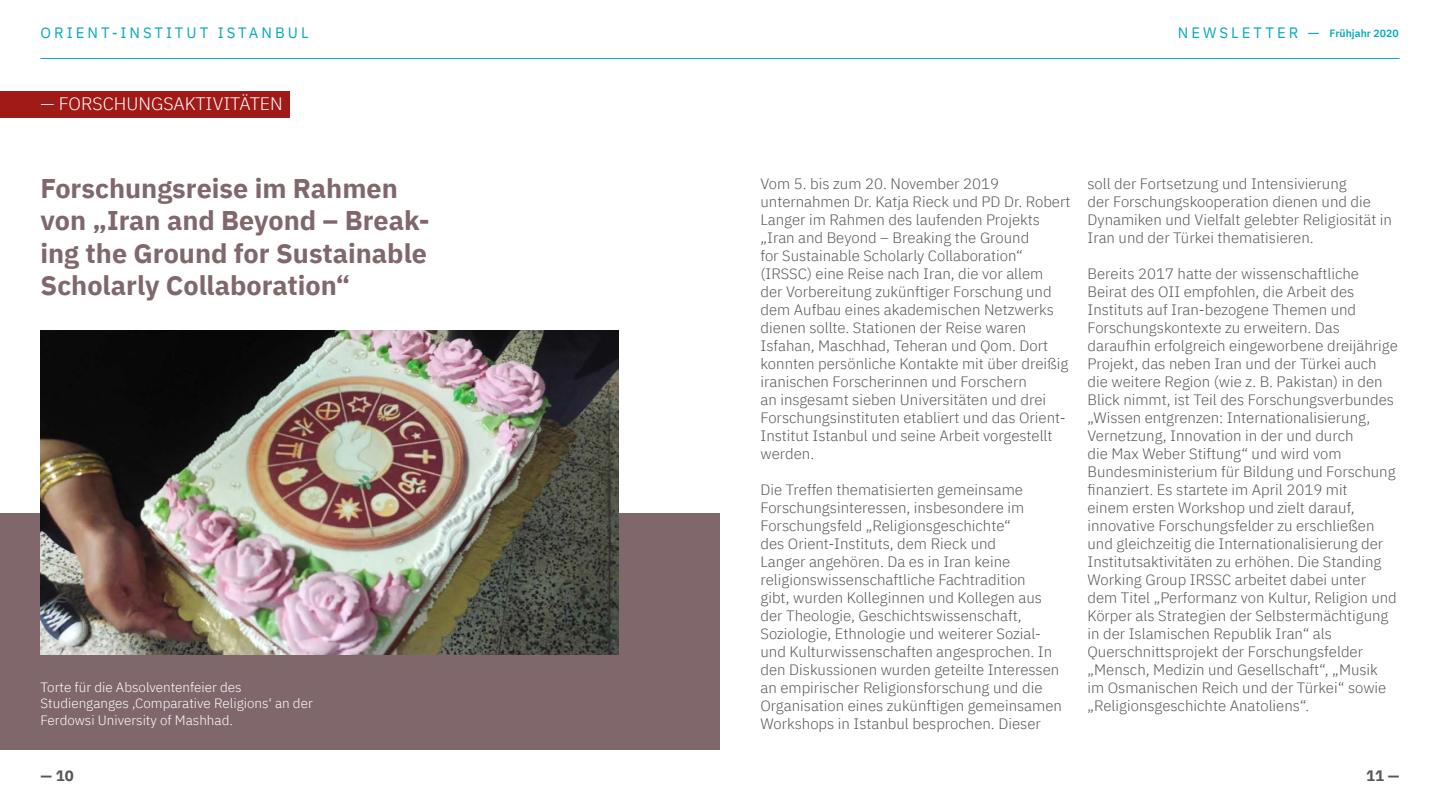
<style>
.page{position:relative;width:1440px;height:810px;background:#fff}
.page>*{position:absolute;margin:0;border:0;box-sizing:border-box;transform-origin:0 0}
.t1{font:700 27px/32.4px "IBM Plex Sans";color:#80676c}
.t2{font:300 18px "IBM Plex Sans";color:#fff}
.t3{font:300 15px/18px "IBM Plex Sans";color:#575756}
.t4{font:15px "IBM Plex Sans";letter-spacing:.2em;color:#06a9c0}
.t5{font:700 15px "IBM Plex Sans";color:#575756}
.t6{font:300 13.5px/16.2px "IBM Plex Sans";color:#fff}
.t7{font:600 10.5px "IBM Plex Sans";color:#06a9c0}
.s1{font-weight:400;font-size:15px}
</style>
<div class="page">
<hr style="left:40px;top:58px;width:1360px;height:1px;background:#06a9c0">
<div style="left:0;top:91px;width:290px;height:26px;background:#a01a17"></div>
<div style="left:0;top:513px;width:720px;height:237px;background:#80676c"></div>
<img style="left:40px;top:330px;width:578px;height:325px">
<p class="t4" style="left:40px;top:21px;width:270px">ORIENT-INSTITUT ISTANBUL</p>
<p class="t7" style="left:1178px;top:25px;width:222px"><span class="s1">NEWSLET TER —</span> Frühjahr 2020</p>
<p class="t2" style="left:40px;top:90px;width:244px">— FORSCHUNGSAKTIVITÄTEN</p>
<h1 class="t1" style="left:40px;top:170px;width:391px">Forschungsreise im Rahmen von „Iran and Beyond – Break&shy;ing the Ground for Sustainable<br>Scholarly Collaboration“</h1>
<p class="t6" style="left:40px;top:678px;width:274px">Torte für die Absolventenfeier des<br>Studienganges ‚Comparative Religions‘ an der<br>Ferdowsi University of Mashhad.</p>
<p class="t3" style="left:760px;top:173px;width:312px">Vom 5. bis zum 20. November 2019 unternahmen Dr. Katja Rieck und PD Dr. Robert Langer im Rahmen des laufenden Projekts „Iran and Beyond – Breaking the Ground<br>for Sustainable Scholarly Collaboration“ (IRSSC) eine Reise nach Iran, die vor allem<br>der Vorbereitung zukünftiger Forschung und dem Aufbau eines akademischen Netzwerks dienen sollte. Stationen der Reise waren Isfahan, Maschhad, Teheran und Qom. Dort konnten persönliche Kontakte mit über dreißig iranischen Forscherinnen und Forschern<br>an insgesamt sieben Universitäten und drei Forschungsinstituten etabliert und das Orient-Institut Istanbul und seine Arbeit vorgestellt werden.</p>
<p class="t3" style="left:760px;top:479px;width:303px">Die Treffen thematisierten gemeinsame Forschungsinteressen, insbesondere im Forschungsfeld „Religionsgeschichte“<br>des Orient-Instituts, dem Rieck und<br>Langer angehören. Da es in Iran keine religionswissenschaftliche Fachtradition<br>gibt, wurden Kolleginnen und Kollegen aus der Theologie, Geschichtswissenschaft, Soziologie, Ethnologie und weiterer Sozial&shy;und Kulturwissenschaften angesprochen. In den Diskussionen wurden geteilte Interessen an empirischer Religionsforschung und die Organisation eines zukünftigen gemeinsamen Workshops in Istanbul besprochen. Dieser</p>
<p class="t3" style="left:1088px;top:173px;width:306px">soll der Fortsetzung und Intensivierung<br>der Forschungskooperation dienen und die Dynamiken und Vielfalt gelebter Religiosität in Iran und der Türkei thematisieren.</p>
<p class="t3" style="left:1088px;top:263px;width:312px">Bereits 2017 hatte der wissenschaftliche Beirat des OII empfohlen, die Arbeit des Instituts auf Iran-bezogene Themen und Forschungskontexte zu erweitern. Das daraufhin erfolgreich eingeworbene dreijährige Projekt, das neben Iran und der Türkei auch die weitere Region (wie z. B. Pakistan) in den Blick nimmt, ist Teil des Forschungsverbundes „Wissen entgrenzen: Internationalisierung, Vernetzung, Innovation in der und durch<br>die Max Weber Stiftung“ und wird vom Bundesministerium für Bildung und Forschung finanziert. Es startete im April 2019 mit<br>einem ersten Workshop und zielt darauf, innovative Forschungsfelder zu erschließen und gleichzeitig die Internationalisierung der Institutsaktivitäten zu erhöhen. Die Standing Working Group IRSSC arbeitet dabei unter dem Titel „Performanz von Kultur, Religion und Körper als Strategien der Selbstermächtigung in der Islamischen Republik Iran“ als Querschnittsprojekt der Forschungsfelder „Mensch, Medizin und Gesellschaft“, „Musik im Osmanischen Reich und der Türkei“ sowie „Religionsgeschichte Anatoliens“.</p>
<p class="t5" style="left:40px;top:764px;width:35px">— 10</p>
<p class="t5" style="left:1366px;top:764px;width:35px">11 —</p>
</div>
